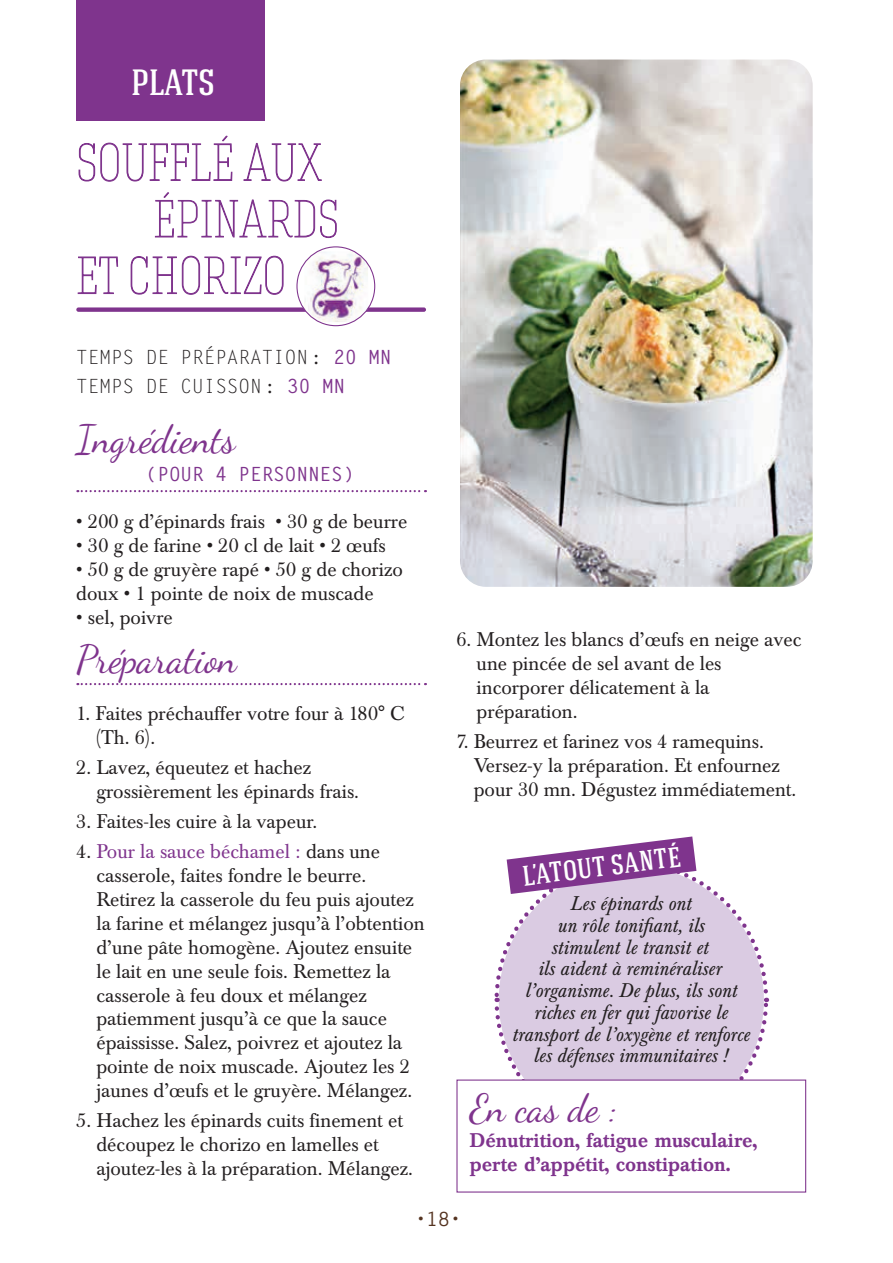
<style>
.page{position:relative;width:893px;height:1263px;background:#fff}
.page>*{position:absolute;margin:0;border:0;box-sizing:border-box;transform-origin:0 0}
.t1{font:39.15px "Dancing Script";color:#7f348d}
.t2{font:500 36.9px "Hagin Caps";color:#fff}
.t3{font:500 36.45px "Hagin Caps";color:#fff}
.t4{font:500 28.2px "Hagin Caps";color:#fff}
.t5{font:19.65px/23.9px "Baskerville BE";color:#231f20}
.t6{font:italic 19.65px/21.8px "Baskerville BE";color:#231f20;text-align:center}
.t7{font:500 19.65px/23.9px "Baskerville BE";color:#7f348d}
.t8{font:19.65px/28.2px "Letter Gothic";color:#231f20}
.t9{font:700 19.65px "Letter Gothic";color:#7f348d}
.t10{font:700 19.65px "Letter Gothic";color:#553421}
.s1{font-weight:700;color:#7f348d}
.s2{color:#7f348d}
</style>
<div class="page">
<div style="left:76px;top:0;width:183px;height:121px;background:#7f348d"></div>
<div style="left:76px;top:307px;width:350px;height:5px;background:#7f348d;border-radius:2px"></div>
<svg style="left:78px;top:135px;width:155px;height:47px"></svg>
<svg style="left:243px;top:142px;width:79px;height:40px"></svg>
<svg style="left:155px;top:192px;width:182px;height:47px"></svg>
<svg style="left:77px;top:256px;width:41px;height:38px"></svg>
<svg style="left:130px;top:255px;width:154px;height:40px"></svg>
<svg style="left:297px;top:247px;width:78px;height:79px"></svg>
<img style="left:304px;top:251px;width:64px;height:71px">
<div style="left:296px;top:246px;width:79px;height:80px;border:1px solid #7f348d;border-radius:50%"></div>
<svg style="left:494px;top:859px;width:276px;height:220px"></svg>
<svg style="left:507px;top:836px;width:189px;height:58px"></svg>
<svg style="left:77px;top:490px;width:349px;height:2px"></svg>
<svg style="left:77px;top:683px;width:349px;height:2px"></svg>
<img style="left:460px;top:60px;width:353px;height:527px">
<div style="left:82px;top:0;width:182px;height:121px;background:#7f348d"></div>
<h3 class="t3" style="left:131px;top:59px;width:85px">PLATS</h3>
<h2 class="t2" style="left:126px;top:60px;width:85px">PLATS</h2>
<p class="t8" style="left:76px;top:344px;width:317px">TEMPS DE PRÉPARATION : <span class="s1">20 MN<br></span>TEMPS DE CUISSON : <span class="s1">30 MN</span></p>
<h1 class="t1" style="left:76px;top:416px;width:161px">Ingrédients</h1>
<p class="t9" style="left:146px;top:462px;width:210px">(POUR 4 PERSONNES)</p>
<p class="t5" style="left:76px;top:510px;width:333px">• 200 g d’épinards frais • 30 g de beurre</p>
<p class="t5" style="left:76px;top:534px;width:311px">• 30 g de farine • 20 cl de lait • 2 œufs</p>
<p class="t5" style="left:76px;top:558px;width:328px">• 50 g de gruyère rapé • 50 g de chorizo doux • 1 pointe de noix de muscade</p>
<p class="t5" style="left:76px;top:606px;width:98px">• sel, poivre</p>
<h1 class="t1" style="left:76px;top:636px;width:162px">Préparation</h1>
<p class="t5" style="left:95px;top:702px;width:311px;text-indent:-19px">1. Faites préchauffer votre four à 180° C (Th. 6).</p>
<p class="t5" style="left:96px;top:756px;width:264px;text-indent:-20px">2. Lavez, équeutez et hachez grossièrement les épinards frais.</p>
<p class="t5" style="left:76px;top:810px;width:243px">3. Faites-les cuire à la vapeur.</p>
<p class="t5" style="left:96px;top:840px;width:330px;text-indent:-20px">4. <span class="s2">Pour la sauce béchamel :</span> dans une casserole, faites fondre le beurre.<br>Retirez la casserole du feu puis ajoutez la farine et mélangez jusqu’à l’obtention d’une pâte homogène. Ajoutez ensuite le lait en une seule fois. Remettez la casserole à feu doux et mélangez patiemment jusqu’à ce que la sauce épaississe. Salez, poivrez et ajoutez la pointe de noix muscade. Ajoutez les 2 jaunes d’œufs et le gruyère. Mélangez.</p>
<p class="t5" style="left:96px;top:1109px;width:318px;text-indent:-20px">5. Hachez les épinards cuits finement et découpez le chorizo en lamelles et ajoutez-les à la préparation. Mélangez.</p>
<p class="t5" style="left:477px;top:628px;width:327px;text-indent:-20px">6. Montez les blancs d’œufs en neige avec une pincée de sel avant de les incorporer délicatement à la préparation.</p>
<p class="t5" style="left:474px;top:730px;width:324px;text-indent:-17px">7. Beurrez et farinez vos 4 ramequins.<br>Versez-y la préparation. Et enfournez pour 30 mn. Dégustez immédiatement.</p>
<h3 class="t4" style="left:520px;top:858px;width:161px;rotate:-7deg">L’ATOUT SANTÉ</h3>
<p class="t6" style="left:511px;top:893px;width:239px">Les épinards ont<br>un rôle tonifiant, ils<br>stimulent le transit et<br>ils aident à reminéraliser l’organisme. De plus, ils sont riches en fer qui favorise le transport de l’oxygène et renforce les défenses immunitaires !</p>
<h1 class="t1" style="left:470px;top:1084px;width:149px">En cas de :</h1>
<p class="t7" style="left:470px;top:1128px;width:289px">Dénutrition, fatigue musculaire, perte d’appétit, constipation.</p>
<p class="t10" style="left:415px;top:1207px;width:48px">•18•</p>
</div>
